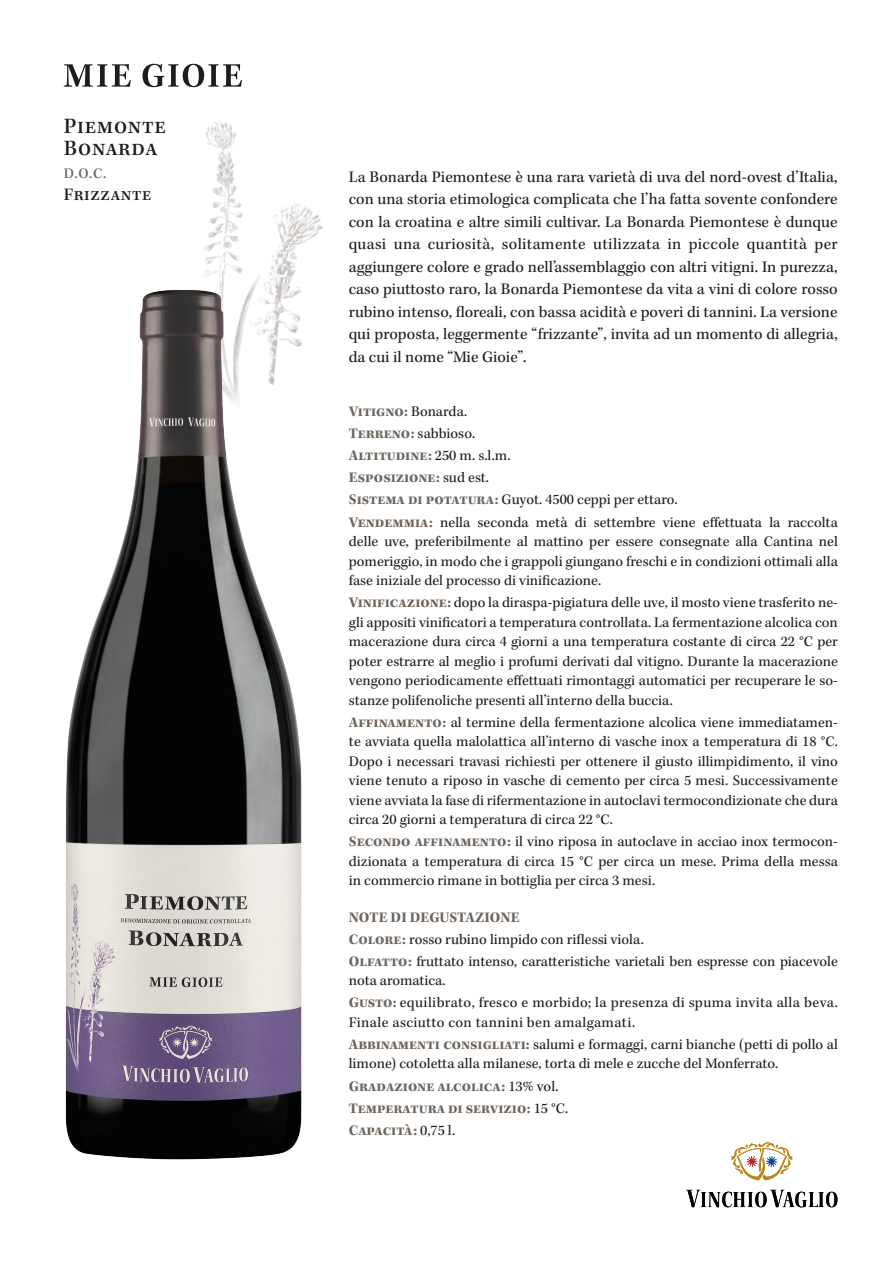
<style>
.page{position:relative;width:893px;height:1263px;background:#fff}
.page>*{position:absolute;margin:0;border:0;box-sizing:border-box;transform-origin:0 0}
.t1{font:500 22.5px/22.5px "Kepler Std";letter-spacing:.03em;color:#1d1d1b}
.t2{font:500 18px "Kepler Std";letter-spacing:.03em;color:#1d1d1b}
.t3{font:16.5px/22.5px "Kepler Std";color:#1d1d1b;text-align:justify}
.t4{font:15px/19.5px "Kepler Std";color:#1d1d1b}
.t5{font:15px/22px "Kepler Std";letter-spacing:.025em;color:#1d1d1b}
.t6{font:500 15px "Kepler Std";color:#6e655e}
.s1{font-weight:700;color:#6e655e}
</style>
<div class="page">
<svg style="left:686px;top:1190px;width:151px;height:17px"></svg>
<svg style="left:731px;top:1142px;width:62px;height:38px"></svg>
<img style="left:152px;top:87px;width:84px;height:103px">
<img style="left:204px;top:190px;width:119px;height:71px">
<img style="left:65px;top:261px;width:237px;height:899px">
<svg style="left:64px;top:64px;width:67px;height:23px"></svg>
<svg style="left:142px;top:64px;width:100px;height:23px"></svg>
<h1 class="t1" style="left:64px;top:115px;width:104px">Piemonte<br>Bonarda</h1>
<p class="t6" style="left:64px;top:165px;width:44px">D.O.C.</p>
<p class="t2" style="left:64px;top:184px;width:89px">Frizzante</p>
<p class="t3" style="left:349px;top:166px;width:491px">La Bonarda Piemontese è una rara varietà di uva del nord-ovest d’Italia, con una storia etimologica complicata che l’ha fatta sovente confondere con la croatina e altre simili cultivar. La Bonarda Piemontese è dunque quasi una curiosità, solitamente utilizzata in piccole quantità per aggiungere colore e grado nell’assemblaggio con altri vitigni. In purezza, caso piuttosto raro, la Bonarda Piemontese da vita a vini di colore rosso rubino intenso, floreali, con bassa acidità e poveri di tannini. La versione qui proposta, leggermente “frizzante”, invita ad un momento di allegria, da cui il nome “Mie Gioie”.</p>
<p class="t4" style="left:349px;top:401px;width:491px;line-height:22px"><span class="s1">Vitigno:</span> Bonarda.<br><span class="s1">Terreno:</span> sabbioso.<br><span class="s1">Altitudine:</span> 250 m. s.l.m.<br><span class="s1">Esposizione:</span> sud est.<br><span class="s1">Sistema di potatura:</span> Guyot. 4500 ceppi per ettaro.<br><span class="s1">Vendemmia:</span> nella seconda metà di settembre viene effettuata la raccolta</p>
<p class="t4" style="left:349px;top:532px;width:491px;text-align:justify">delle uve, preferibilmente al mattino per essere consegnate alla Cantina nel pomeriggio, in modo che i grappoli giungano freschi e in condizioni ottimali alla fase iniziale del processo di vinificazione.</p>
<p class="t4" style="left:349px;top:593px;width:491px;text-align:justify"><span class="s1">Vinificazione:</span> dopo la diraspa-pigiatura delle uve, il mosto viene trasferito ne&shy;gli appositi vinificatori a temperatura controllata. La fermentazione alcolica con macerazione dura circa 4 giorni a una temperatura costante di circa 22 °C per poter estrarre al meglio i profumi derivati dal vitigno. Durante la macerazione vengono periodicamente effettuati rimontaggi automatici per recuperare le so&shy;stanze polifenoliche presenti all’interno della buccia.</p>
<p class="t4" style="left:349px;top:713px;width:491px;text-align:justify"><span class="s1">Affinamento:</span> al termine della fermentazione alcolica viene immediatamen&shy;te avviata quella malolattica all’interno di vasche inox a temperatura di 18 °C.<br>Dopo i necessari travasi richiesti per ottenere il giusto illimpidimento, il vino viene tenuto a riposo in vasche di cemento per circa 5 mesi. Successivamente viene avviata la fase di rifermentazione in autoclavi termocondizionate che dura circa 20 giorni a temperatura di circa 22 °C.</p>
<p class="t4" style="left:349px;top:832px;width:491px;text-align:justify"><span class="s1">Secondo affinamento:</span> il vino riposa in autoclave in acciao inox termocon&shy;dizionata a temperatura di circa 15 °C per circa un mese. Prima della messa in commercio rimane in bottiglia per circa 3 mesi.</p>
<p class="t4" style="left:349px;top:907px;width:491px;line-height:22px"><span class="s1">NOTE DI DEGUSTAZIONE<br>Colore:</span> rosso rubino limpido con riflessi viola.<br><span class="s1">Olfatto:</span> fruttato intenso, caratteristiche varietali ben espresse con piacevole</p>
<p class="t5" style="left:349px;top:970px;width:490px">nota aromatica.<br><span class="s1">Gusto:</span> equilibrato, fresco e morbido; la presenza di spuma invita alla beva.</p>
<p class="t4" style="left:349px;top:1012px;width:490px;line-height:22px">Finale asciutto con tannini ben amalgamati.<br><span class="s1">Abbinamenti consigliati:</span> salumi e formaggi, carni bianche (petti di pollo al</p>
<p class="t4" style="left:349px;top:1053px;width:431px;line-height:22px">limone) cotoletta alla milanese, torta di mele e zucche del Monferrato.<br><span class="s1">Gradazione alcolica:</span> 13% vol.<br><span class="s1">Temperatura di servizio:</span> 15 °C.<br><span class="s1">Capacità:</span> 0,75 l.</p>
</div>
